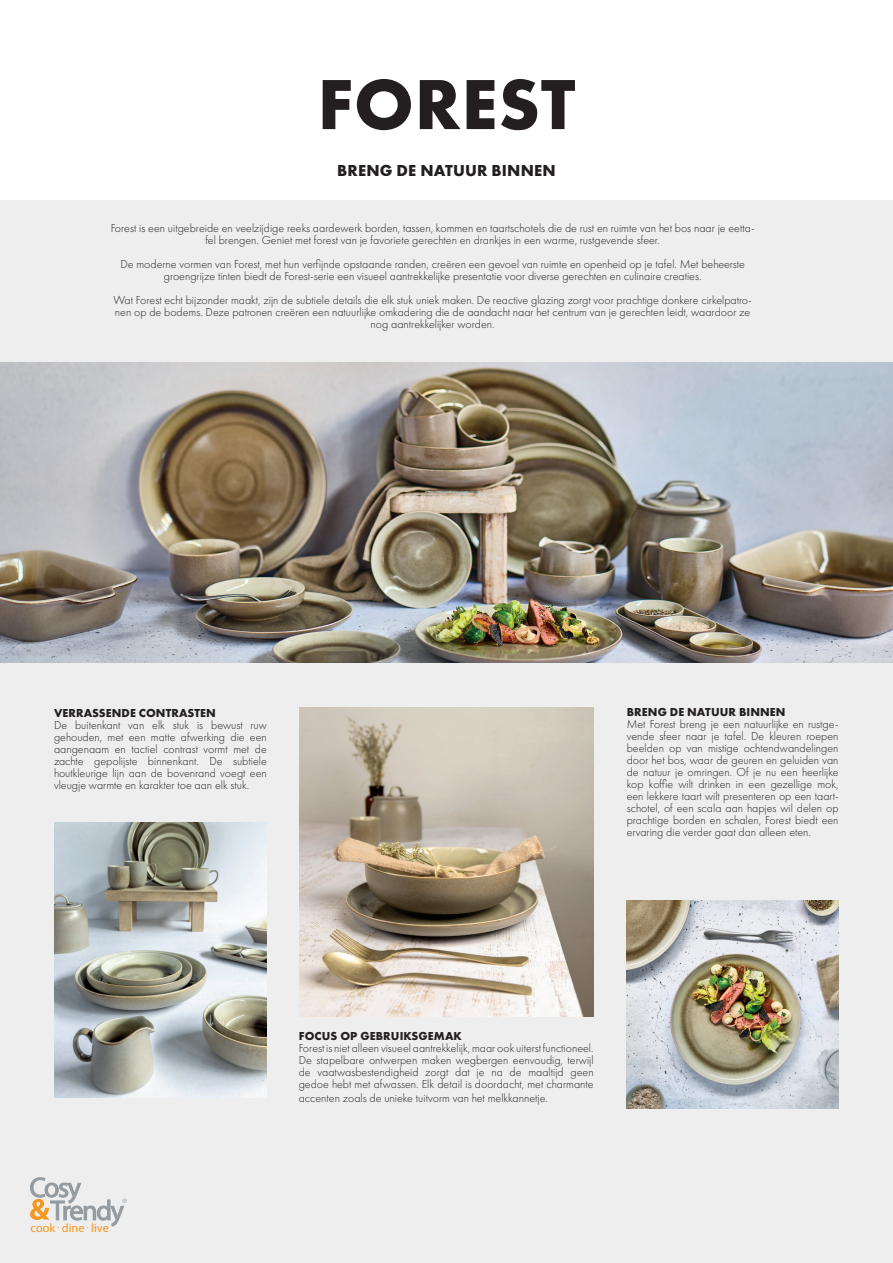
<style>
.page{position:relative;width:893px;height:1263px;background:#fff}
.page>*{position:absolute;margin:0;border:0;box-sizing:border-box;transform-origin:0 0}
.t1{font:700 73.5px "Futura PT";letter-spacing:.01em;color:#231f20}
.t2{font:700 16.5px "Futura PT";letter-spacing:.01em;color:#231f20}
.t3{font:12.3px "Myriad Pro";color:#f7971d}
.t4{font:300 12px/12px "Futura PT";color:#231f20;text-align:justify}
.t5{font:700 12px "Futura PT";letter-spacing:.01em;color:#231f20}
</style>
<div class="page">
<div style="left:0;top:662px;width:893px;height:601px;background:#eeeeef"></div>
<div style="left:0;top:200px;width:893px;height:162px;background:#eeeeef"></div>
<img style="left:54px;top:823px;width:213px;height:274px">
<img style="left:299px;top:707px;width:295px;height:309px">
<svg style="left:30px;top:1177px;width:97px;height:51px"></svg>
<img style="left:627px;top:900px;width:212px;height:208px">
<img style="left:0;top:362px;width:893px;height:300px">
<h1 class="t1" style="left:318px;top:57px;width:259px">FOREST</h1>
<h2 class="t2" style="left:337px;top:160px;width:220px">BRENG DE NATUUR BINNEN</h2>
<p class="t4" style="left:111px;top:222px;width:645px;text-align:center">Forest is een uitgebreide en veelzijdige reeks aardewerk borden, tassen, kommen en taartschotels die de rust en ruimte van het bos naar je eetta&shy;fel brengen. Geniet met forest van je favoriete gerechten en drankjes in een warme, rustgevende sfeer.</p>
<p class="t4" style="left:120px;top:258px;width:626px;text-align:center">De moderne vormen van Forest, met hun verfijnde opstaande randen, creëren een gevoel van ruimte en openheid op je tafel. Met beheerste groengrijze tinten biedt de Forest-serie een visueel aantrekkelijke presentatie voor diverse gerechten en culinaire creaties.</p>
<p class="t4" style="left:114px;top:294px;width:640px;text-align:center">Wat Forest echt bijzonder maakt, zijn de subtiele details die elk stuk uniek maken. De reactive glazing zorgt voor prachtige donkere cirkelpatro&shy;nen op de bodems. Deze patronen creëren een natuurlijke omkadering die de aandacht naar het centrum van je gerechten leidt, waardoor ze nog aantrekkelijker worden.</p>
<p class="t5" style="left:54px;top:705px;width:163px">VERRASSENDE CONTRASTEN</p>
<p class="t4" style="left:54px;top:719px;width:214px">De buitenkant van elk stuk is bewust ruw gehouden, met een matte afwerking die een aangenaam en tactiel contrast vormt met de zachte gepolijste binnenkant. De subtiele houtkleurige lijn aan de bovenrand voegt een vleugje warmte en karakter toe aan elk stuk.</p>
<p class="t5" style="left:627px;top:704px;width:160px">BRENG DE NATUUR BINNEN</p>
<p class="t4" style="left:627px;top:718px;width:213px">Met Forest breng je een natuurlijke en rustge&shy;vende sfeer naar je tafel. De kleuren roepen beelden op van mistige ochtendwandelingen door het bos, waar de geuren en geluiden van de natuur je omringen. Of je nu een heerlijke kop koffie wilt drinken in een gezellige mok, een lekkere taart wilt presenteren op een taart&shy;schotel, of een scala aan hapjes wil delen op prachtige borden en schalen, Forest biedt een ervaring die verder gaat dan alleen eten.</p>
<p class="t3" style="left:31px;top:1220px;width:80px">cook dine live</p>
<p class="t5" style="left:299px;top:1028px;width:165px">FOCUS OP GEBRUIKSGEMAK</p>
<p class="t4" style="left:299px;top:1042px;width:296px">Forest is niet alleen visueel aantrekkelijk, maar ook uiterst functioneel.<br>De stapelbare ontwerpen maken wegbergen eenvoudig, terwijl de vaatwasbestendigheid zorgt dat je na de maaltijd geen gedoe hebt met afwassen. Elk detail is doordacht, met charmante</p>
<p class="t4" style="left:299px;top:1091px;width:251px">accenten zoals de unieke tuitvorm van het melkkannetje.</p>
</div>
